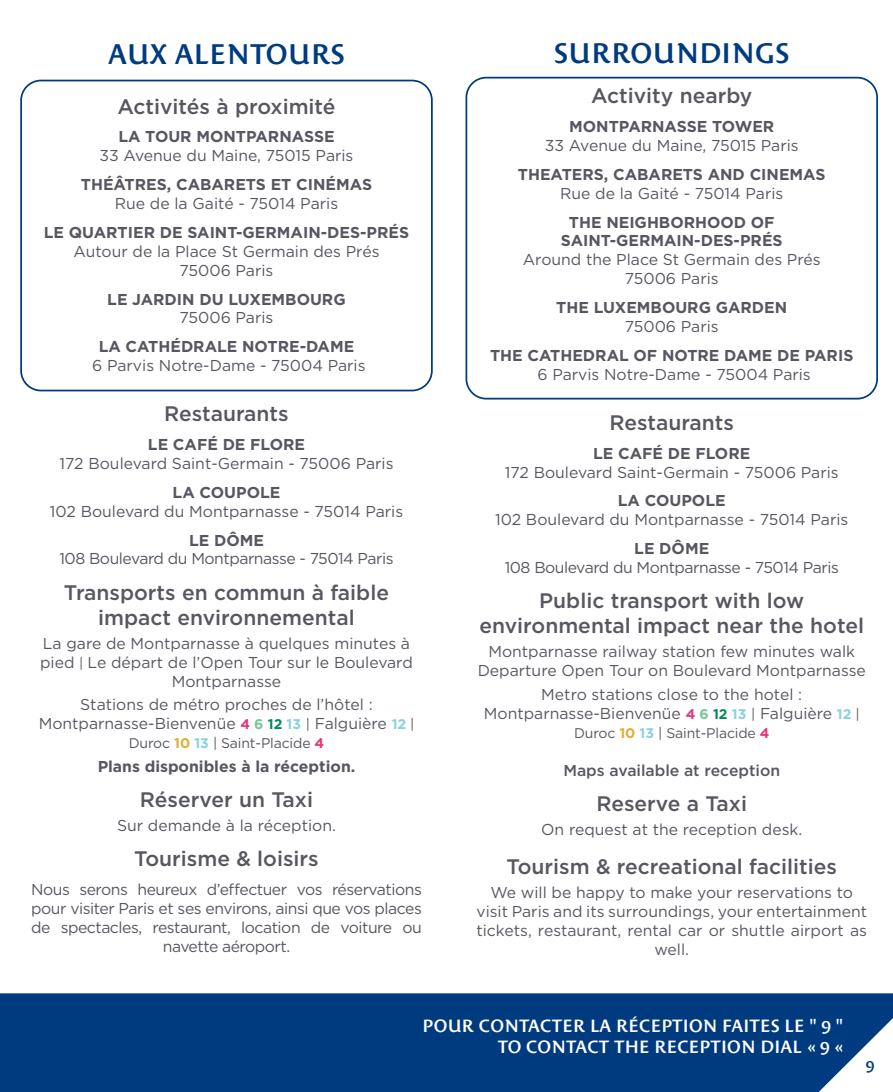
<style>
.page{position:relative;width:893px;height:1092px;background:#fff}
.page>*{position:absolute;margin:0;border:0;box-sizing:border-box;transform-origin:0 0}
.t1{font:600 28px "Costa Std";letter-spacing:.01em;color:#013b7f}
.t2{font:500 21px/25.2px "Gotham";color:#585660;text-align:center}
.t3{font:600 17.5px "Costa Std";letter-spacing:.01em;color:#fff}
.t4{font:15.75px/18.9px "Gotham";color:#585660;text-align:center}
.t5{font:700 15.75px/18.9px "Gotham";color:#585660;text-align:center}
.t6{font:15.75px/18.9px "Gotham";letter-spacing:-.03em;color:#585660;text-align:center}
.t7{font:500 15.75px "Gotham";color:#585660}
.t8{font:600 15.75px "Costa Std";color:#013b7f}
.t9{font:14px "Gotham";letter-spacing:-.01em;color:#585660}
.s1{font-size:14px}
.s2{font-weight:700;font-size:14px;color:#e73579}
.s3{font-weight:700;font-size:14px;color:#77c697}
.s4{font-weight:700;font-size:14px;color:#008d59}
.s5{font-weight:700;font-size:14px;color:#88d2df}
.s6{font-weight:700;color:#dfb03a}
.s7{font-weight:700;color:#88d2df}
.s8{font-weight:700;color:#e73579}
</style>
<div class="page">
<div style="left:20px;top:80px;width:413px;height:311px;border:2px solid #013b7f;border-radius:20px"></div>
<div style="left:0;top:993px;width:893px;height:98px;background:#013b7f"></div>
<div style="left:465px;top:77px;width:413px;height:322px;border:2px solid #013b7f;border-radius:20px"></div>
<p class="t1" style="left:108px;top:37px;width:238px">AUX ALENTOURS</p>
<p class="t2" style="left:117px;top:93px;width:220px">Activités à proximité</p>
<p class="t5" style="left:118px;top:127px;width:218px">LA TOUR MONTPARNASSE</p>
<p class="t4" style="left:100px;top:146px;width:255px">33 Avenue du Maine, 75015 Paris</p>
<p class="t5" style="left:81px;top:175px;width:293px">THÉÂTRES, CABARETS ET CINÉMAS</p>
<p class="t4" style="left:115px;top:194px;width:225px">Rue de la Gaité - 75014 Paris</p>
<p class="t5" style="left:44px;top:223px;width:367px">LE QUARTIER DE SAINT-GERMAIN-DES-PRÉS</p>
<p class="t4" style="left:73px;top:241px;width:308px">Autour de la Place St Germain des Prés<br>75006 Paris</p>
<p class="t5" style="left:107px;top:289px;width:240px">LE JARDIN DU LUXEMBOURG</p>
<p class="t4" style="left:180px;top:308px;width:95px">75006 Paris</p>
<p class="t5" style="left:99px;top:337px;width:257px">LA CATHÉDRALE NOTRE-DAME</p>
<p class="t4" style="left:92px;top:356px;width:275px">6 Parvis Notre-Dame - 75004 Paris</p>
<p class="t2" style="left:164px;top:401px;width:126px">Restaurants</p>
<p class="t5" style="left:148px;top:435px;width:159px">LE CAFÉ DE FLORE</p>
<p class="t4" style="left:59px;top:453px;width:336px">172 Boulevard Saint-Germain - 75006 Paris</p>
<p class="t5" style="left:173px;top:482px;width:109px">LA COUPOLE</p>
<p class="t4" style="left:50px;top:501px;width:355px">102 Boulevard du Montparnasse - 75014 Paris</p>
<p class="t5" style="left:189px;top:530px;width:76px">LE DÔME</p>
<p class="t6" style="left:59px;top:549px;width:336px">108 Boulevard du Montparnasse - 75014 Paris</p>
<p class="t2" style="left:64px;top:579px;width:327px">Transports en commun à faible impact environnemental</p>
<p class="t4" style="left:40px;top:633px;width:374px">La gare de Montparnasse à quelques minutes à pied <span class="s1">|</span> Le départ de l’Open Tour sur le Boulevard<br>Montparnasse</p>
<p class="t4" style="left:80px;top:695px;width:294px">Stations de métro proches de l’hôtel :</p>
<p class="t4" style="left:39px;top:714px;width:377px">Montparnasse-Bienvenüe <span class="s2">4</span> <span class="s3">6</span> <span class="s4">12</span> <span class="s5">13</span> <span class="s1">|</span> Falguière <span class="s5">12</span> <span class="s1">|</span></p>
<p class="t9" style="left:129px;top:734px;width:197px">Duroc <span class="s6">10</span> <span class="s7">13</span> | Saint-Placide <span class="s8">4</span></p>
<p class="t5" style="left:98px;top:757px;width:259px">Plans disponibles à la réception.</p>
<p class="t2" style="left:140px;top:786px;width:175px">Réserver un Taxi</p>
<p class="t4" style="left:117px;top:815px;width:220px">Sur demande à la réception.</p>
<p class="t2" style="left:134px;top:845px;width:186px">Tourisme &amp; loisirs</p>
<p class="t6" style="left:31px;top:879px;width:392px">Nous serons heureux d’effectuer vos réservations pour visiter Paris et ses environs, ainsi que vos places de spectacles, restaurant, location de voiture ou navette aéroport.</p>
<p class="t1" style="left:554px;top:37px;width:237px">SURROUNDINGS</p>
<p class="t2" style="left:591px;top:83px;width:163px">Activity nearby</p>
<p class="t5" style="left:569px;top:117px;width:207px">MONTPARNASSE TOWER</p>
<p class="t4" style="left:545px;top:136px;width:255px">33 Avenue du Maine, 75015 Paris</p>
<p class="t5" style="left:518px;top:165px;width:309px">THEATERS, CABARETS AND CINEMAS</p>
<p class="t4" style="left:560px;top:183px;width:225px">Rue de la Gaité - 75014 Paris</p>
<p class="t5" style="left:561px;top:212px;width:223px">THE NEIGHBORHOOD OF<br>SAINT-GERMAIN-DES-PRÉS</p>
<p class="t4" style="left:523px;top:250px;width:299px">Around the Place St Germain des Prés<br>75006 Paris</p>
<p class="t5" style="left:556px;top:298px;width:233px">THE LUXEMBOURG GARDEN</p>
<p class="t4" style="left:625px;top:316px;width:95px">75006 Paris</p>
<p class="t5" style="left:490px;top:346px;width:365px">THE CATHEDRAL OF NOTRE DAME DE PARIS</p>
<p class="t4" style="left:537px;top:364px;width:275px">6 Parvis Notre-Dame - 75004 Paris</p>
<p class="t2" style="left:609px;top:409px;width:126px">Restaurants</p>
<p class="t5" style="left:593px;top:443px;width:159px">LE CAFÉ DE FLORE</p>
<p class="t4" style="left:505px;top:462px;width:336px">172 Boulevard Saint-Germain - 75006 Paris</p>
<p class="t5" style="left:618px;top:491px;width:109px">LA COUPOLE</p>
<p class="t4" style="left:495px;top:510px;width:355px">102 Boulevard du Montparnasse - 75014 Paris</p>
<p class="t5" style="left:634px;top:539px;width:76px">LE DÔME</p>
<p class="t6" style="left:505px;top:557px;width:336px">108 Boulevard du Montparnasse - 75014 Paris</p>
<p class="t2" style="left:479px;top:588px;width:386px">Public transport with low environmental impact near the hotel</p>
<p class="t4" style="left:478px;top:642px;width:390px">Montparnasse railway station few minutes walk<br>Departure Open Tour on Boulevard Montparnasse</p>
<p class="t4" style="left:541px;top:684px;width:262px">Metro stations close to the hotel :</p>
<p class="t4" style="left:484px;top:703px;width:377px">Montparnasse-Bienvenüe <span class="s2">4</span> <span class="s3">6</span> <span class="s4">12</span> <span class="s5">13</span> <span class="s1">|</span> Falguière <span class="s5">12</span> <span class="s1">|</span></p>
<p class="t9" style="left:574px;top:724px;width:197px">Duroc <span class="s6">10</span> <span class="s7">13</span> | Saint-Placide <span class="s8">4</span></p>
<p class="t7" style="left:563px;top:759px;width:218px">Maps available at reception</p>
<p class="t2" style="left:596px;top:790px;width:152px">Reserve a Taxi</p>
<p class="t4" style="left:541px;top:819px;width:263px">On request at the reception desk.</p>
<p class="t2" style="left:507px;top:853px;width:332px">Tourism &amp; recreational facilities</p>
<p class="t4" style="left:490px;top:882px;width:364px">We will be happy to make your reservations to</p>
<p class="t4" style="left:476px;top:901px;width:392px">visit Paris and its surroundings, your entertainment</p>
<p class="t4" style="left:476px;top:920px;width:392px">tickets, restaurant, rental car or shuttle airport as well.</p>
<p class="t3" style="left:422px;top:1015px;width:422px">POUR CONTACTER LA RÉCEPTION FAITES LE " 9 "</p>
<p class="t3" style="left:498px;top:1036px;width:347px">TO CONTACT THE RECEPTION DIAL « 9 «</p>
<p class="t8" style="left:866px;top:1056px;width:10px">9</p>
</div>
